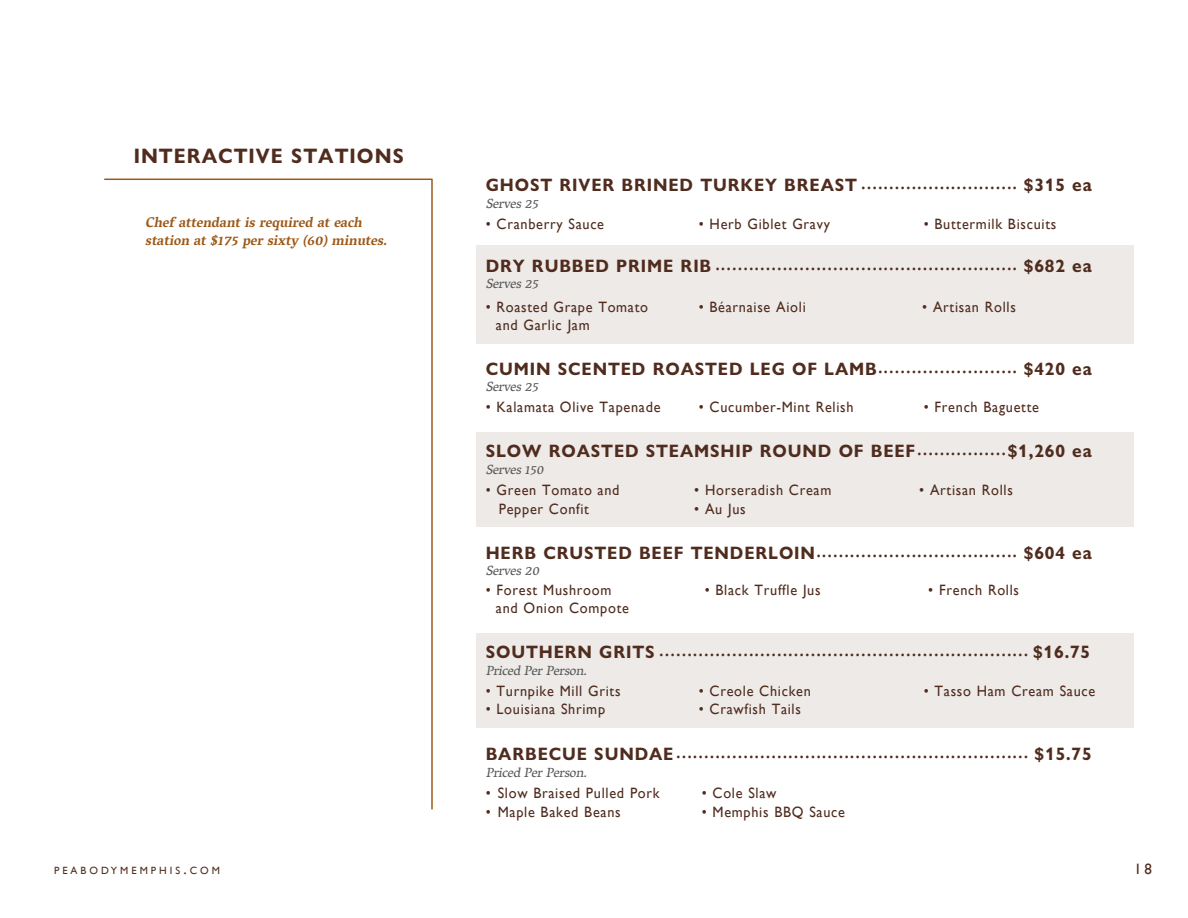
<style>
.page{position:relative;width:1188px;height:918px;background:#fff}
.page>*{position:absolute;margin:0;border:0;box-sizing:border-box;transform-origin:0 0}
.t1{font:700 21px "Gill Sans Nova";letter-spacing:.05em;color:#502c1e;scale:.95 1}
.t2{font:700 18px "Gill Sans Nova";letter-spacing:.05em;color:#502c1e;scale:.95 1}
.t3{font:15px "Gill Sans";letter-spacing:.05em;color:#502c1e;scale:.95 1}
.t4{font:15px "Gill Sans";color:#502c1e}
.t5{font:italic 700 14.25px/18px "Vesper Devanagari Libre";color:#9d5918;scale:.95 1}
.t6{font:italic 13.5px "Vesper Devanagari Libre";color:#58595b}
.t7{font:10.5px "Gill Sans";letter-spacing:.285em;color:#502c1e}
.t8{font:700 9px "Gill Sans Nova";color:#502c1e;scale:.95 1}
.s1{font-size:9px}
.s2{font-size:18px}
.s3{font-size:15px}
</style>
<div class="page">
<svg style="left:104px;top:178px;width:329px;height:632px"></svg>
<div style="left:477px;top:246px;width:657px;height:98px;background:#edeae8"></div>
<div style="left:477px;top:432px;width:657px;height:94px;background:#edeae8"></div>
<div style="left:477px;top:633px;width:657px;height:94px;background:#edeae8"></div>
<h1 class="t1" style="left:134px;top:143px;width:286px">INTERACTIVE STATIONS</h1>
<p class="t2" style="left:486px;top:174px;width:639px">GHOST RIVER BRINED TURKEY BREAST <span class="s1">••••••••••••••••••••••••••••</span> $315 ea</p>
<p class="t6" style="left:486px;top:196px;width:57px">Serves25</p>
<p class="t5" style="left:145px;top:215px;width:259px">Chef attendant is required at each station at $175 per sixty (60) minutes.</p>
<p class="t3" style="left:486px;top:215px;width:126px">• Cranberry Sauce</p>
<p class="t3" style="left:699px;top:215px;width:140px">• Herb Giblet Gravy</p>
<p class="t3" style="left:924px;top:215px;width:141px">• Buttermilk Biscuits</p>
<p class="t8" style="left:486px;top:263px;width:639px"><span class="s2">DRY RUBBED PRIME RIB</span> •••••••••••••••••••••••••••••••••••••••••••••••••••••• <span class="s2">$682 ea</span></p>
<p class="t6" style="left:486px;top:276px;width:57px">Serves25</p>
<p class="t3" style="left:486px;top:298px;width:172px">• Roasted Grape Tomato</p>
<p class="t3" style="left:699px;top:298px;width:114px">• Béarnaise Aioli</p>
<p class="t3" style="left:922px;top:298px;width:100px">• Artisan Rolls</p>
<p class="t3" style="left:496px;top:316px;width:100px">and Garlic Jam</p>
<p class="t2" style="left:486px;top:358px;width:639px">CUMIN SCENTED ROASTED LEG OF LAMB<span class="s1">•••••••••••••••••••••••••</span> $420 ea</p>
<p class="t6" style="left:486px;top:379px;width:57px">Serves25</p>
<p class="t3" style="left:486px;top:399px;width:185px">• Kalamata Olive Tapenade</p>
<p class="t3" style="left:699px;top:399px;width:165px">• Cucumber-Mint Relish</p>
<p class="t3" style="left:924px;top:399px;width:123px">• French Baguette</p>
<p class="t2" style="left:486px;top:440px;width:639px">SLOW ROASTED STEAMSHIP ROUND OF BEEF <span class="s1">••••••••••••••••</span> $1,260 ea</p>
<p class="t6" style="left:486px;top:462px;width:62px">Serves150</p>
<p class="t3" style="left:486px;top:481px;width:142px">• Green Tomato and</p>
<p class="t3" style="left:694px;top:481px;width:146px">• Horseradish Cream</p>
<p class="t3" style="left:919px;top:481px;width:100px">• Artisan Rolls</p>
<p class="t3" style="left:499px;top:500px;width:96px">Pepper Confit</p>
<p class="t3" style="left:694px;top:500px;width:56px">• Au Jus</p>
<p class="t8" style="left:486px;top:550px;width:639px"><span class="s2">HERB CRUSTED BEEF TENDERLOIN</span>•••••••••••••••••••••••••••••••••••• <span class="s2">$604 ea</span></p>
<p class="t6" style="left:486px;top:563px;width:58px">Serves20</p>
<p class="t3" style="left:486px;top:581px;width:134px">• Forest Mushroom</p>
<p class="t3" style="left:705px;top:581px;width:123px">• Black Truffle Jus</p>
<p class="t3" style="left:928px;top:581px;width:97px">• French Rolls</p>
<p class="t3" style="left:496px;top:600px;width:142px">and Onion Compote</p>
<p class="t8" style="left:486px;top:649px;width:638px"><span class="s2">SOUTHERN GRITS</span> •••••••••••••••••••••••••••••••••••••••••••••••••••••••••••••••••• <span class="s2">$16.75</span></p>
<p class="t6" style="left:486px;top:662px;width:105px">Priced PerPerson.</p>
<p class="t3" style="left:486px;top:682px;width:143px">• Turnpike Mill Grits</p>
<p class="t3" style="left:699px;top:682px;width:120px">• Creole Chicken</p>
<p class="t3" style="left:924px;top:682px;width:182px">• Tasso Ham Cream Sauce</p>
<p class="t3" style="left:486px;top:700px;width:127px">• Louisiana Shrimp</p>
<p class="t3" style="left:699px;top:700px;width:109px">• Crawfish Tails</p>
<p class="t8" style="left:486px;top:752px;width:639px"><span class="s2">BARBECUE SUNDAE</span> ••••••••••••••••••••••••••••••••••••••••••••••••••••••••••••••• <span class="s2">$15.75</span></p>
<p class="t6" style="left:486px;top:765px;width:105px">Priced PerPerson.</p>
<p class="t3" style="left:486px;top:784px;width:185px">• Slow Braised Pulled Pork</p>
<p class="t3" style="left:702px;top:784px;width:80px">• Cole Slaw</p>
<p class="t3" style="left:486px;top:803px;width:144px">• Maple Baked Beans</p>
<p class="t3" style="left:702px;top:803px;width:152px">• Memphis BBQ Sauce</p>
<p class="t7" style="left:54px;top:865px;width:167px">PEABODYMEMPHIS<span class="s3">.</span>COM</p>
<p class="t4" style="left:1134px;top:861px;width:19px">18</p>
</div>
